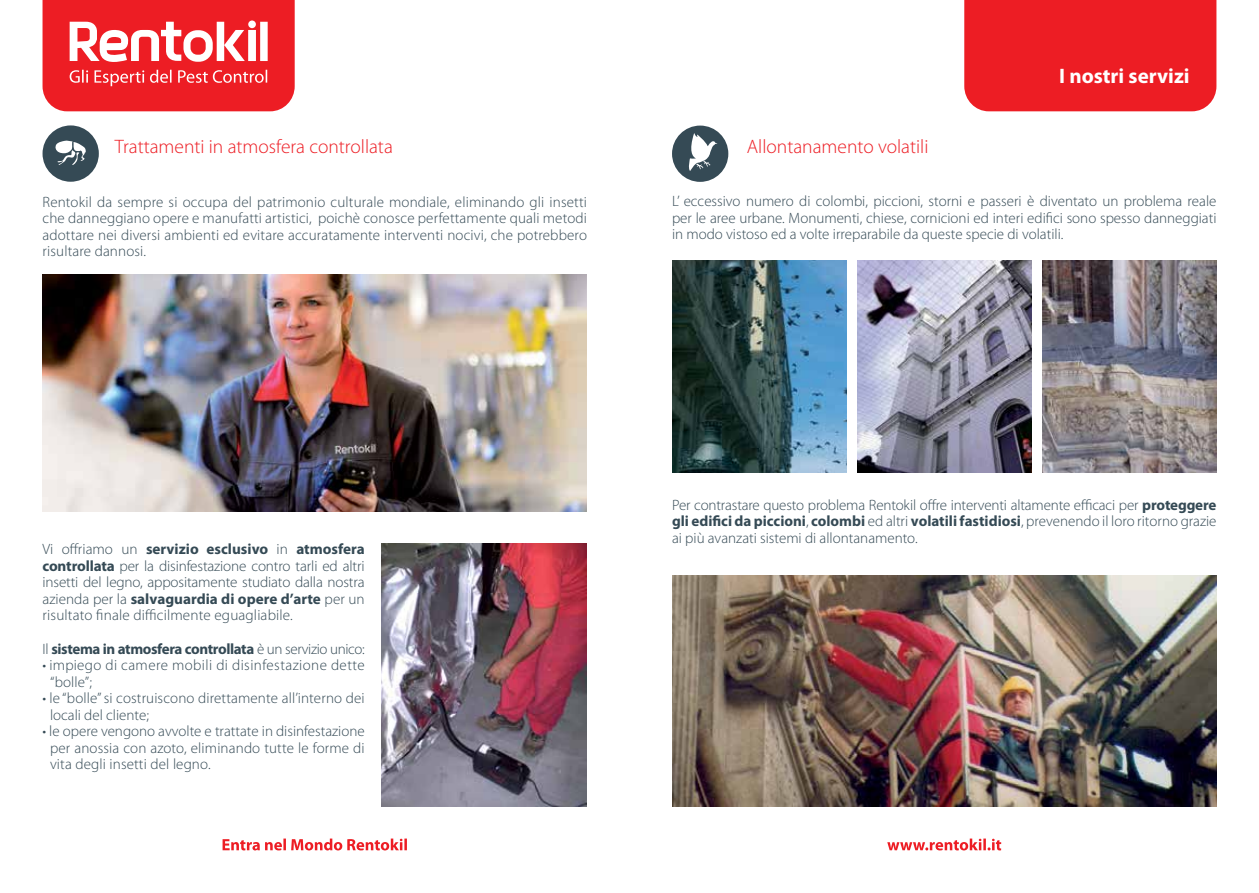
<style>
.page{position:relative;width:1259px;height:893px;background:#fff}
.page>*{position:absolute;margin:0;border:0;box-sizing:border-box;transform-origin:0 0}
.t1{font:700 21px "Myriad Pro";color:#fff}
.t2{font:300 19.5px "Myriad Pro";color:#ed1d24}
.t3{font:300 15px/16.5px "Myriad Pro";letter-spacing:.01em;color:#354a55;text-align:justify}
.t4{font:300 15px/16.5px "Myriad Pro";letter-spacing:.03em;color:#354a55}
.t5{font:700 15px "Myriad Pro";letter-spacing:-.025em;color:#354a55}
.s1{font-weight:700}
.s2{font-weight:300}
</style>
<div class="page">
<svg style="left:43px;top:0;width:252px;height:111px;background:#f04349"></svg>
<svg style="left:222px;top:838px;width:185px;height:12px"></svg>
<div style="left:43px;top:125px;width:56px;height:57px;background:#354a55;border-radius:50%"></div>
<svg style="left:55px;top:140px;width:31px;height:25px"></svg>
<img style="left:381px;top:543px;width:206px;height:263px">
<img style="left:43px;top:274px;width:544px;height:237px">
<div style="left:964px;top:0;width:252px;height:111px;background:#ed1d24"></div>
<svg style="left:887px;top:838px;width:114px;height:12px"></svg>
<div style="left:672px;top:126px;width:56px;height:56px;background:#354a55;border-radius:50%"></div>
<svg style="left:688px;top:133px;width:29px;height:38px"></svg>
<img style="left:672px;top:575px;width:544px;height:231px">
<img style="left:672px;top:260px;width:174px;height:213px">
<img style="left:1042px;top:260px;width:174px;height:213px">
<img style="left:857px;top:260px;width:174px;height:213px">
<h2 class="t2" style="left:115px;top:135px;width:279px">Trattamenti in atmosfera controllata</h2>
<p class="t3" style="left:43px;top:193px;width:546px">Rentokil da sempre si occupa del patrimonio culturale mondiale, eliminando gli insetti che danneggiano opere e manufatti artistici, poichè conosce perfettamente quali metodi adottare nei diversi ambienti ed evitare accuratamente interventi nocivi, che potrebbero risultare dannosi.</p>
<h2 class="t2" style="left:747px;top:135px;width:183px">Allontanamento volatili</h2>
<h1 class="t1" style="left:1059px;top:62px;width:132px">I nostri servizi</h1>
<p class="t3" style="left:672px;top:193px;width:546px">L’ eccessivo numero di colombi, piccioni, storni e passeri è diventato un problema reale per le aree urbane. Monumenti, chiese, cornicioni ed interi edifici sono spesso danneggiati in modo vistoso ed a volte irreparabile da queste specie di volatili.</p>
<p class="t3" style="left:43px;top:541px;width:324px">Vi offriamo un <span class="s1">servizio esclusivo</span> in <span class="s1">atmosfera controllata</span> per la disinfestazione contro tarli ed altri insetti del legno, appositamente studiato dalla nostra azienda per la <span class="s1">salvaguardia di opere d’arte</span> per un risultato finale difficilmente eguagliabile.</p>
<p class="t5" style="left:43px;top:639px;width:324px"><span class="s2">Il</span> sistema in atmosfera controllata <span class="s2">è un servizio unico:</span></p>
<p class="t4" style="left:50px;top:657px;width:316px;text-indent:-8px">• impiego di camere mobili di disinfestazione dette “bolle”;</p>
<p class="t3" style="left:50px;top:690px;width:316px;text-indent:-8px">• le “bolle” si costruiscono direttamente all’interno dei locali del cliente;</p>
<p class="t3" style="left:50px;top:723px;width:316px;text-indent:-8px">• le opere vengono avvolte e trattate in disinfestazione per anossia con azoto, eliminando tutte le forme di vita degli insetti del legno.</p>
<p class="t3" style="left:672px;top:496px;width:546px">Per contrastare questo problema Rentokil offre interventi altamente efficaci per <span class="s1">proteggere gli edifici da piccioni</span>, <span class="s1">colombi</span> ed altri <span class="s1">volatili fastidiosi</span>, prevenendo il loro ritorno grazie ai più avanzati sistemi di allontanamento.</p>
</div>
